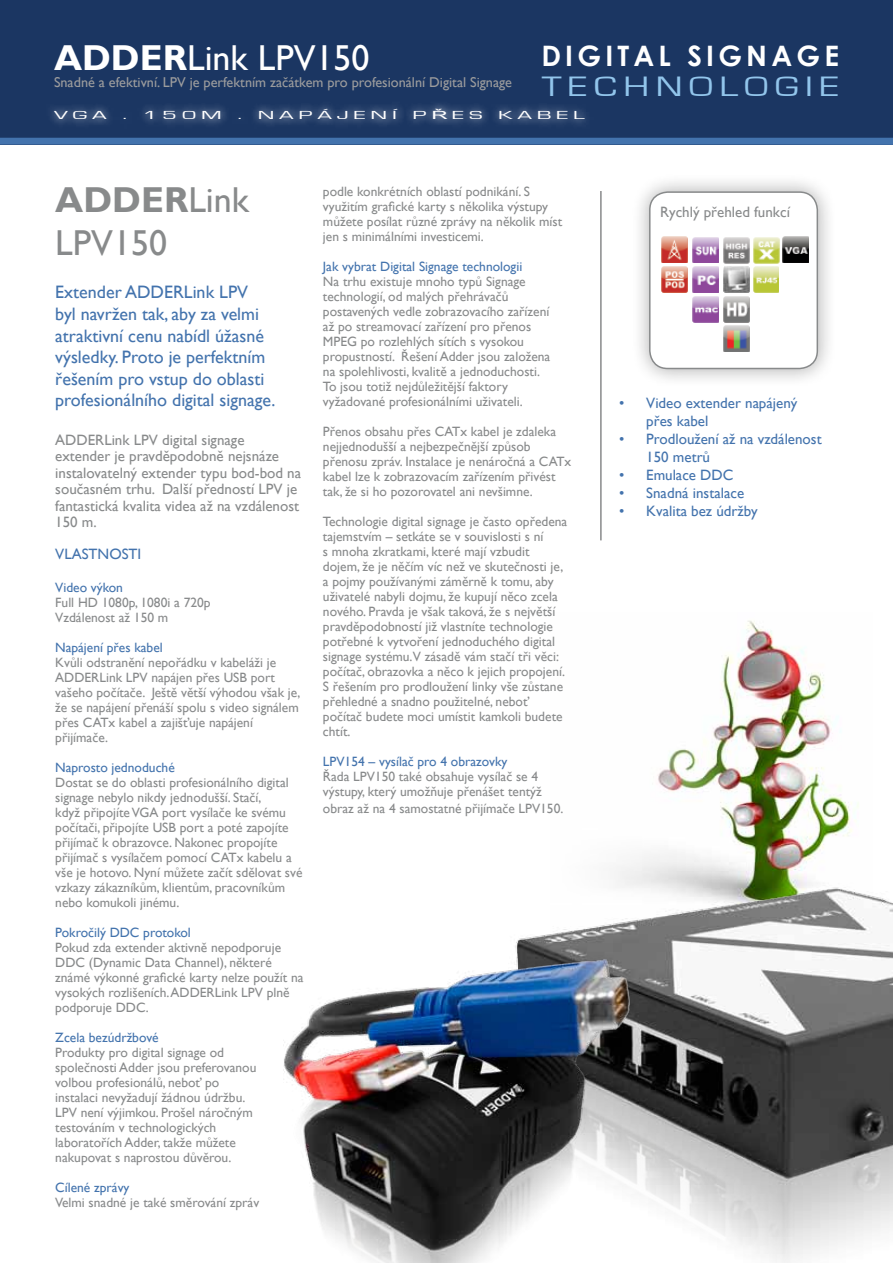
<style>
.page{position:relative;width:893px;height:1263px;background:#fff}
.page>*{position:absolute;margin:0;border:0;box-sizing:border-box;transform-origin:0 0}
.t1{font:36px "Gill Sans";color:#fff}
.t2{font:36px/43.2px "Gill Sans";color:#888a8b}
.t3{font:28.95px "Eurostile";letter-spacing:.17em;color:#92c5eb;scale:1.33 1}
.t4{font:700 28.2px "Century Gothic";letter-spacing:.15em;color:#fff}
.t5{font:18px/21.6px "Gill Sans";color:#4373ad}
.t6{font:15px/16.5px "Gill Sans";color:#888a8b}
.t7{font:15px/18px "Gill Sans";color:#4373ad}
.t8{font:14.25px "Gill Sans";color:#9c9c9d}
.t9{font:13.5px/15px "Gill Sans";color:#888a8b}
.t10{font:13.5px "Gill Sans";color:#4373ad}
.t11{font:12px "Eurostile";letter-spacing:.2em;color:#fff;scale:2 1}
.s1{font-weight:700}
.s2{font-family:"Arial";font-size:11.25px}
</style>
<div class="page">
<div style="left:0;top:0;width:893px;height:144px;background:#1b3662"></div>
<svg style="left:0;top:138px;width:893px;height:7px;background:#406fa8"></svg>
<img style="left:718px;top:620px;width:112px;height:107px">
<svg style="left:52px;top:104px;width:534px;height:21px"></svg>
<hr style="left:600px;top:191px;width:2px;height:349px;background:#888a8b">
<div style="left:630px;top:173px;width:207px;height:215px;background:#000;opacity:.33"></div>
<div style="left:650px;top:192px;width:167px;height:176px;background:#fff;border-radius:18px"></div>
<div style="left:649px;top:191px;width:169px;height:178px;border:2px solid #888a8b;border-radius:18px"></div>
<img style="left:662px;top:237px;width:25px;height:26px">
<img style="left:783px;top:237px;width:26px;height:26px">
<img style="left:662px;top:266px;width:25px;height:26px">
<img style="left:723px;top:266px;width:26px;height:26px">
<img style="left:753px;top:266px;width:26px;height:26px">
<img style="left:723px;top:296px;width:26px;height:26px">
<img style="left:723px;top:326px;width:26px;height:26px">
<img style="left:753px;top:237px;width:26px;height:26px">
<img style="left:723px;top:237px;width:26px;height:26px">
<img style="left:693px;top:237px;width:26px;height:26px">
<img style="left:693px;top:267px;width:26px;height:26px">
<img style="left:693px;top:297px;width:26px;height:25px">
<img style="left:515px;top:727px;width:378px;height:536px">
<img style="left:283px;top:954px;width:385px;height:309px">
<h1 class="t1" style="left:54px;top:36px;width:317px"><span class="s1">ADDER</span>Link LPV150</h1>
<p class="t8" style="left:54px;top:74px;width:460px">Snadné a efektivní. LPV je perfektním začátkem pro profesionální Digital Signage</p>
<h3 class="t4" style="left:541px;top:34px;width:299px">DIGITAL SIGNAGE</h3>
<h2 class="t3" style="left:542px;top:71px;width:225px">TECHNOLOGIE</h2>
<p class="t11" style="left:54px;top:109px;width:28px">VGA</p>
<p class="t11" style="left:122px;top:109px;width:4px">.</p>
<p class="t11" style="left:143px;top:109px;width:41px">150M</p>
<p class="t11" style="left:237px;top:109px;width:4px">.</p>
<p class="t11" style="left:258px;top:109px;width:71px">NAPÁJENÍ</p>
<p class="t11" style="left:413px;top:109px;width:36px">P<span class="s2">Ř</span>ES</p>
<p class="t11" style="left:498px;top:109px;width:45px">KABEL</p>
<h1 class="t2" style="left:55px;top:179px;width:195px"><span class="s1">ADDER</span>Link<br>LPV150</h1>
<h3 class="t5" style="left:55px;top:282px;width:222px">Extender ADDERLink LPV<br>byl navržen tak, aby za velmi atraktivní cenu nabídl úžasné výsledky. Proto je perfektním řešením pro vstup do oblasti profesionálního digital signage.</h3>
<p class="t6" style="left:55px;top:431px;width:247px">ADDERLink LPV digital signage extender je pravděpodobně nejsnáze instalovatelný extender typu bod-bod na současném trhu. Další předností LPV je fantastická kvalita videa až na vzdálenost<br>150 m.</p>
<p class="t7" style="left:55px;top:546px;width:88px">VLASTNOSTI</p>
<p class="t10" style="left:55px;top:580px;width:69px">Video výkon</p>
<p class="t9" style="left:55px;top:596px;width:157px">Full HD 1080p, 1080i a 720p<br>Vzdálenost až 150 m</p>
<p class="t10" style="left:55px;top:640px;width:109px">Napájení přes kabel</p>
<p class="t9" style="left:55px;top:656px;width:247px">Kvůli odstranění nepořádku v kabeláži je ADDERLink LPV napájen přes USB port vašeho počítače. Ještě větší výhodou však je, že se napájení přenáší spolu s video signálem přes CATx kabel a zajišťuje napájení přijímače.</p>
<p class="t10" style="left:55px;top:760px;width:121px">Naprosto jednoduché</p>
<p class="t9" style="left:55px;top:776px;width:249px">Dostat se do oblasti profesionálního digital signage nebylo nikdy jednodušší. Stačí,<br>když připojíte VGA port vysílače ke svému počítači, připojíte USB port a poté zapojíte přijímač k obrazovce. Nakonec propojíte přijímač s vysílačem pomocí CATx kabelu a vše je hotovo. Nyní můžete začít sdělovat své vzkazy zákazníkům, klientům, pracovníkům nebo komukoli jinému.</p>
<p class="t10" style="left:55px;top:925px;width:137px">Pokročilý DDC protokol</p>
<p class="t9" style="left:55px;top:941px;width:250px">Pokud zda extender aktivně nepodporuje DDC (Dynamic Data Channel), některé známé výkonné grafické karty nelze použít na vysokých rozlišeních. ADDERLink LPV plně podporuje DDC.</p>
<p class="t10" style="left:55px;top:1030px;width:105px">Zcela bezúdržbové</p>
<p class="t9" style="left:55px;top:1046px;width:203px">Produkty pro digital signage od společnosti Adder jsou preferovanou volbou profesionálů, neboť po instalaci nevyžadují žádnou údržbu.<br>LPV není výjimkou. Prošel náročným testováním v technologických laboratořích Adder, takže můžete nakupovat s naprostou důvěrou.</p>
<p class="t10" style="left:55px;top:1180px;width:76px">Cílené zprávy</p>
<p class="t9" style="left:55px;top:1196px;width:205px">Velmi snadné je také směrování zpráv</p>
<p class="t9" style="left:323px;top:185px;width:241px">podle konkrétních oblastí podnikání. S využitím grafické karty s několika výstupy můžete posílat různé zprávy na několik míst jen s minimálními investicemi.</p>
<p class="t10" style="left:323px;top:259px;width:201px">Jak vybrat Digital Signage technologii</p>
<p class="t9" style="left:323px;top:275px;width:229px">Na trhu existuje mnoho typů Signage technologií, od malých přehrávačů postavených vedle zobrazovacího zařízení až po streamovací zařízení pro přenos MPEG po rozlehlých sítích s vysokou propustností. Řešení Adder jsou založena na spolehlivosti, kvalitě a jednoduchosti.<br>To jsou totiž nejdůležitější faktory vyžadované profesionálními uživateli.</p>
<p class="t9" style="left:323px;top:425px;width:250px">Přenos obsahu přes CATx kabel je zdaleka nejjednodušší a nejbezpečnější způsob přenosu zpráv. Instalace je nenáročná a CATx kabel lze k zobrazovacím zařízením přivést tak, že si ho pozorovatel ani nevšimne.</p>
<p class="t9" style="left:323px;top:515px;width:246px">Technologie digital signage je často opředena tajemstvím – setkáte se v souvislosti s ní<br>s mnoha zkratkami, které mají vzbudit dojem, že je něčím víc než ve skutečnosti je, a pojmy používanými záměrně k tomu, aby uživatelé nabyli dojmu, že kupují něco zcela nového. Pravda je však taková, že s největší pravděpodobností již vlastníte technologie potřebné k vytvoření jednoduchého digital signage systému.V zásadě vám stačí tři věci: počítač, obrazovka a něco k jejich propojení.<br>S řešením pro prodloužení linky vše zůstane přehledné a snadno použitelné, neboť počítač budete moci umístit kamkoli budete chtít.</p>
<p class="t10" style="left:323px;top:754px;width:186px">LPV154 – vysílač pro 4 obrazovky</p>
<p class="t9" style="left:323px;top:769px;width:242px;line-height:15.6px">Řada LPV150 také obsahuje vysílač se 4 výstupy, který umožňuje přenášet tentýž obraz až na 4 samostatné přijímače LPV150.</p>
<p class="t6" style="left:660px;top:204px;width:131px">Rychlý přehled funkcí</p>
<p class="t7" style="left:646px;top:394px;width:153px;text-indent:-27px">• Video extender napájený přes kabel</p>
<p class="t7" style="left:646px;top:430px;width:177px;text-indent:-27px">• Prodloužení až na vzdálenost<br>150 metrů</p>
<p class="t7" style="left:619px;top:466px;width:116px">• Emulace DDC</p>
<p class="t7" style="left:619px;top:484px;width:126px">• Snadná instalace</p>
<p class="t7" style="left:619px;top:502px;width:140px">• Kvalita bez údržby</p>
</div>
